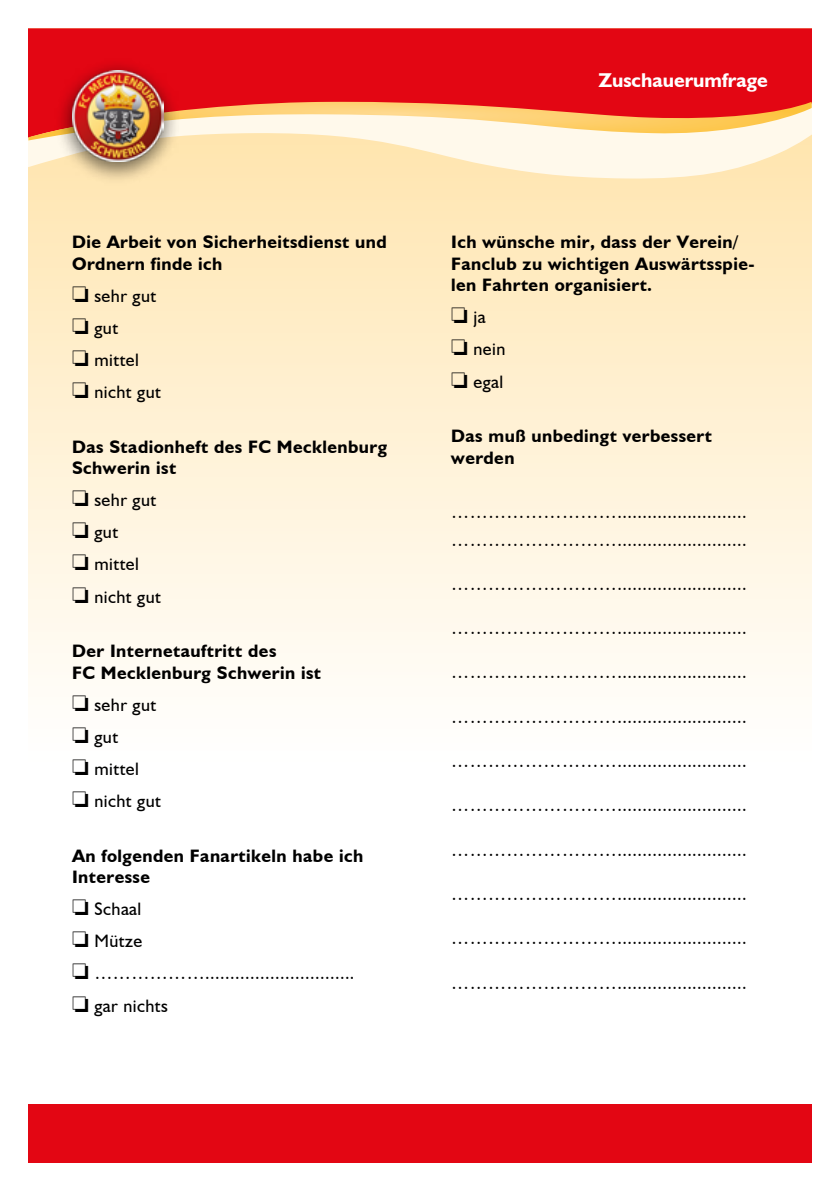
<style>
.page{position:relative;width:840px;height:1191px;background:#fff}
.page>*{position:absolute;margin:0;border:0;box-sizing:border-box;transform-origin:0 0}
.t1{font:700 20px "Humanist 521 BT";color:#fff}
.t2{font:18px/32px "Humanist 521 BT";letter-spacing:.025em;color:#000}
.t3{font:700 18px/21.6px "Humanist 521 BT";letter-spacing:.025em;color:#000}
</style>
<div class="page">
<svg style="left:28px;top:179px;width:783px;height:499px"></svg>
<div style="left:28px;top:1103px;width:783px;height:59px;background:#e30613"></div>
<div style="left:28px;top:28px;width:783px;height:74px;background:#e30613"></div>
<svg style="left:28px;top:140px;width:783px;height:39px;fill:#ffe6b4"></svg>
<svg style="left:28px;top:102px;width:783px;height:38px"></svg>
<div style="left:54px;top:58px;width:127px;height:127px;background:#000;opacity:.53"></div>
<img style="left:72px;top:71px;width:91px;height:90px">
<p class="t3" style="left:72px;top:231px;width:316px">Die Arbeit von Sicherheitsdienst und<br>Ordnern finde ich</p>
<p class="t2" style="left:72px;top:279px;width:90px">❏ sehr gut ❏ gut<br>❏ mittel<br>❏ nicht gut</p>
<p class="t3" style="left:72px;top:435px;width:316px">Das Stadionheft des FC Mecklenburg<br>Schwerin ist</p>
<p class="t2" style="left:72px;top:484px;width:90px">❏ sehr gut ❏ gut<br>❏ mittel<br>❏ nicht gut</p>
<p class="t3" style="left:72px;top:639px;width:250px">Der Internetauftritt des<br>FC Mecklenburg Schwerin ist</p>
<p class="t2" style="left:72px;top:688px;width:90px">❏ sehr gut ❏ gut<br>❏ mittel<br>❏ nicht gut</p>
<p class="t3" style="left:72px;top:844px;width:292px">An folgenden Fanartikeln habe ich<br>Interesse</p>
<p class="t2" style="left:72px;top:892px;width:284px">❏ Schaal<br>❏ Mütze<br>❏ ……………….............................. ❏ gar nichts</p>
<p class="t1" style="left:598px;top:68px;width:171px">Zuschauerumfrage</p>
<p class="t3" style="left:451px;top:231px;width:305px">Ich wünsche mir, dass der Verein/<br>Fanclub zu wichtigen Auswärtsspie&shy;len Fahrten organisiert.</p>
<p class="t2" style="left:451px;top:301px;width:56px">❏ ja ❏ nein ❏ egal</p>
<p class="t3" style="left:451px;top:425px;width:262px">Das muß unbedingt verbessert werden</p>
<p class="t2" style="left:451px;top:498px;width:297px;line-height:27.2px">……………………….......................... ………………………..........................</p>
<p class="t2" style="left:451px;top:567px;width:297px">………………………..........................</p>
<p class="t2" style="left:451px;top:611px;width:297px">………………………..........................</p>
<p class="t2" style="left:451px;top:656px;width:297px">………………………..........................</p>
<p class="t2" style="left:451px;top:700px;width:297px">………………………..........................</p>
<p class="t2" style="left:451px;top:744px;width:297px">………………………..........................</p>
<p class="t2" style="left:451px;top:789px;width:297px">………………………..........................</p>
<p class="t2" style="left:451px;top:833px;width:297px">………………………..........................</p>
<p class="t2" style="left:451px;top:877px;width:297px">………………………..........................</p>
<p class="t2" style="left:451px;top:921px;width:297px">………………………..........................</p>
<p class="t2" style="left:451px;top:966px;width:297px">………………………..........................</p>
</div>
